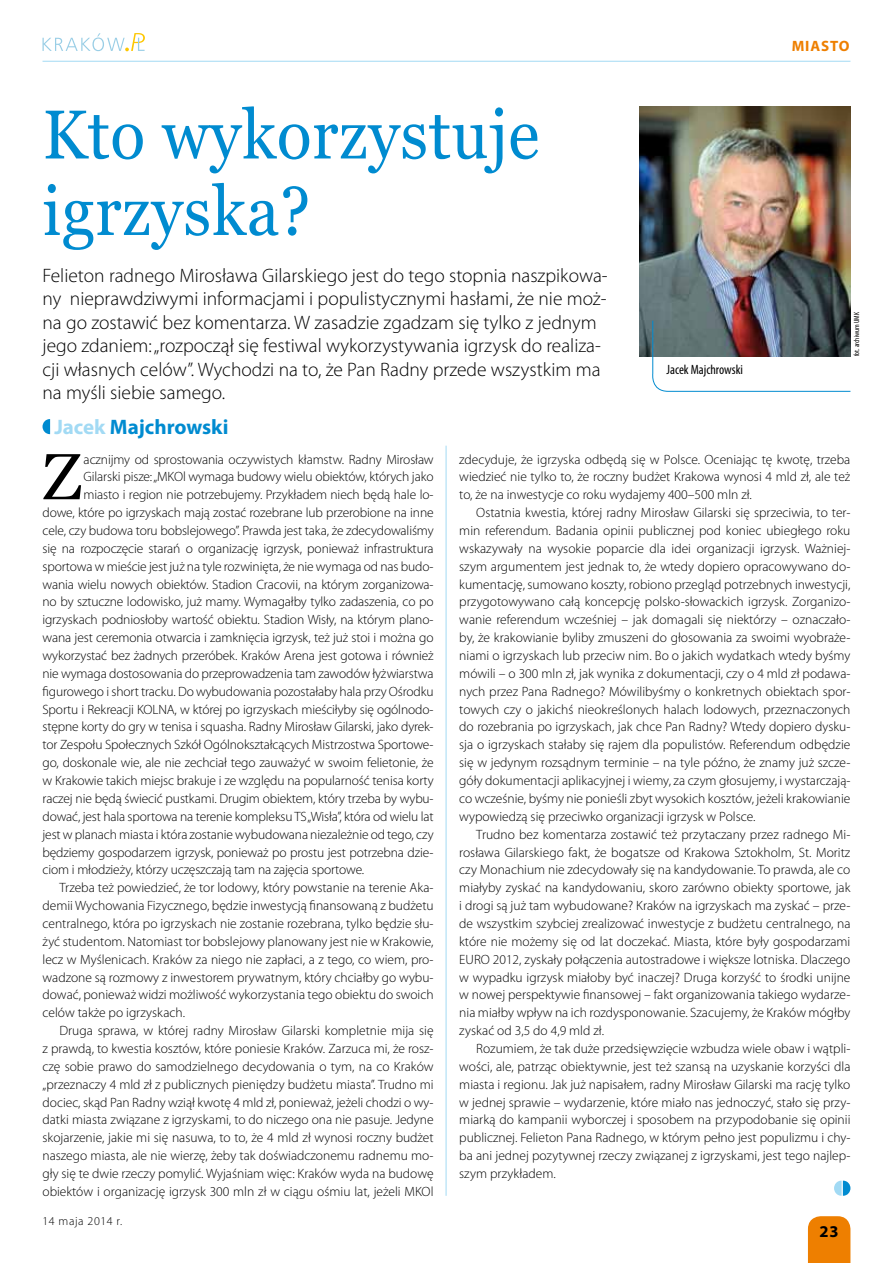
<style>
.page{position:relative;width:893px;height:1263px;background:#fff}
.page>*{position:absolute;margin:0;border:0;box-sizing:border-box;transform-origin:0 0}
.t1{font:69px/76.5px "Georgia";letter-spacing:.01em;color:#008bd0;scale:.93 1}
.t2{font:65.1px "Georgia";color:#000}
.t3{font:700 21px "Myriad Pro";color:#008bd0}
.t4{font:300 19.5px/23.4px "Myriad Pro";color:#000}
.t5{font:700 16.5px "Myriad Pro";color:#000}
.t6{font:700 15px "Myriad Pro";color:#ee7f00}
.t7{font:300 13.5px/17.9px "Myriad Pro";letter-spacing:-.01em;color:#000;text-align:justify}
.t8{font:condensed 13.5px "Myriad Pro";color:#000}
.t9{font:300 12px "Myriad Pro";letter-spacing:.05em;color:#000}
.t10{font:condensed 7.5px "Myriad Pro";color:#000}
.s1{color:#a2daf4}
</style>
<div class="page">
<div style="left:808px;top:1216px;width:42px;height:47px;background:#ee7f00"></div>
<hr style="left:43px;top:61px;width:807px;height:1px;background:#a2daf4">
<svg style="left:43px;top:33px;width:102px;height:18px"></svg>
<img style="left:639px;top:106px;width:211px;height:250px">
<svg style="left:43px;top:419px;width:7px;height:15px"></svg>
<svg style="left:650px;top:320px;width:201px;height:72px"></svg>
<svg style="left:834px;top:1180px;width:16px;height:16px"></svg>
<hr style="left:446px;top:446px;width:1px;height:750px;background:#a2daf4">
<h1 class="t1" style="left:43px;top:98px;width:536px">Kto wykorzystuje igrzyska?</h1>
<p class="t4" style="left:43px;top:263px;width:567px">Felieton radnego Mirosława Gilarskiego jest do tego stopnia naszpikowa&shy;ny nieprawdziwymi informacjami i populistycznymi hasłami, że nie moż&shy;na go zostawić bez komentarza. W zasadzie zgadzam się tylko z jednym jego zdaniem: „rozpoczął się festiwal wykorzystywania igrzysk do realiza&shy;cji własnych celów”. Wychodzi na to, że Pan Radny przede wszystkim ma na myśli siebie samego.</p>
<h3 class="t3" style="left:54px;top:413px;width:176px"><span class="s1">Jacek</span> Majchrowski</h3>
<p class="t6" style="left:792px;top:36px;width:11px">miasto</p>
<p class="t8" style="left:667px;top:362px;width:78px">Jacek Majchrowski</p>
<p class="t10" style="left:852px;top:356px;width:46px;rotate:-90deg">fot. archiwum UMK</p>
<h2 class="t2" style="left:43px;top:437px;width:41px">Z</h2>
<p class="t7" style="left:84px;top:450px;width:352px">acznijmy od sprostowania oczywistych kłamstw. Radny Mirosław</p>
<p class="t7" style="left:84px;top:468px;width:352px">Gilarski pisze: „MKOl wymaga budowy wielu obiektów, których jako</p>
<p class="t7" style="left:84px;top:486px;width:352px">miasto i region nie potrzebujemy. Przykładem niech będą hale lo-</p>
<p class="t7" style="left:43px;top:503px;width:393px">dowe, które po igrzyskach mają zostać rozebrane lub przerobione na inne</p>
<p class="t7" style="left:43px;top:521px;width:393px">cele, czy budowa toru bobslejowego”. Prawda jest taka, że zdecydowaliśmy</p>
<p class="t7" style="left:43px;top:539px;width:393px">się na rozpoczęcie starań o organizację igrzysk, ponieważ infrastruktura</p>
<p class="t7" style="left:43px;top:557px;width:393px">sportowa w mieście jest już na tyle rozwinięta, że nie wymaga od nas budo-</p>
<p class="t7" style="left:43px;top:575px;width:393px">wania wielu nowych obiektów. Stadion Cracovii, na którym zorganizowa-</p>
<p class="t7" style="left:43px;top:593px;width:393px">no by sztuczne lodowisko, już mamy. Wymagałby tylko zadaszenia, co po</p>
<p class="t7" style="left:43px;top:611px;width:393px">igrzyskach podniosłoby wartość obiektu. Stadion Wisły, na którym plano-</p>
<p class="t7" style="left:43px;top:629px;width:393px">wana jest ceremonia otwarcia i zamknięcia igrzysk, też już stoi i można go</p>
<p class="t7" style="left:43px;top:646px;width:393px">wykorzystać bez żadnych przeróbek. Kraków Arena jest gotowa i również</p>
<p class="t7" style="left:43px;top:664px;width:393px">nie wymaga dostosowania do przeprowadzenia tam zawodów łyżwiarstwa</p>
<p class="t7" style="left:43px;top:682px;width:393px">figurowego i short tracku. Do wybudowania pozostałaby hala przy Ośrodku</p>
<p class="t7" style="left:43px;top:700px;width:393px">Sportu i Rekreacji KOLNA, w której po igrzyskach mieściłyby się ogólnodo-</p>
<p class="t7" style="left:43px;top:718px;width:393px">stępne korty do gry w tenisa i squasha. Radny Mirosław Gilarski, jako dyrek-</p>
<p class="t7" style="left:43px;top:736px;width:393px">tor Zespołu Społecznych Szkół Ogólnokształcących Mistrzostwa Sportowe-</p>
<p class="t7" style="left:43px;top:754px;width:393px">go, doskonale wie, ale nie zechciał tego zauważyć w swoim felietonie, że</p>
<p class="t7" style="left:43px;top:771px;width:393px">w Krakowie takich miejsc brakuje i ze względu na popularność tenisa korty</p>
<p class="t7" style="left:43px;top:789px;width:393px">raczej nie będą świecić pustkami. Drugim obiektem, który trzeba by wybu-</p>
<p class="t7" style="left:43px;top:807px;width:393px">dować, jest hala sportowa na terenie kompleksu TS „Wisła”, która od wielu lat</p>
<p class="t7" style="left:43px;top:825px;width:393px">jest w planach miasta i która zostanie wybudowana niezależnie od tego, czy</p>
<p class="t7" style="left:43px;top:843px;width:393px">będziemy gospodarzem igrzysk, ponieważ po prostu jest potrzebna dzie-</p>
<p class="t7" style="left:43px;top:861px;width:323px">ciom i młodzieży, którzy uczęszczają tam na zajęcia sportowe.</p>
<p class="t7" style="left:60px;top:879px;width:376px">Trzeba też powiedzieć, że tor lodowy, który powstanie na terenie Aka-</p>
<p class="t7" style="left:43px;top:896px;width:393px">demii Wychowania Fizycznego, będzie inwestycją finansowaną z budżetu</p>
<p class="t7" style="left:43px;top:914px;width:393px">centralnego, która po igrzyskach nie zostanie rozebrana, tylko będzie słu-</p>
<p class="t7" style="left:43px;top:932px;width:393px">żyć studentom. Natomiast tor bobslejowy planowany jest nie w Krakowie,</p>
<p class="t7" style="left:43px;top:950px;width:393px">lecz w Myślenicach. Kraków za niego nie zapłaci, a z tego, co wiem, pro-</p>
<p class="t7" style="left:43px;top:968px;width:393px">wadzone są rozmowy z inwestorem prywatnym, który chciałby go wybu-</p>
<p class="t7" style="left:43px;top:986px;width:393px">dować, ponieważ widzi możliwość wykorzystania tego obiektu do swoich</p>
<p class="t7" style="left:43px;top:1004px;width:144px">celów także po igrzyskach.</p>
<p class="t7" style="left:60px;top:1021px;width:376px">Druga sprawa, w której radny Mirosław Gilarski kompletnie mija się</p>
<p class="t7" style="left:43px;top:1039px;width:393px">z prawdą, to kwestia kosztów, które poniesie Kraków. Zarzuca mi, że rosz-</p>
<p class="t7" style="left:43px;top:1057px;width:393px">czę sobie prawo do samodzielnego decydowania o tym, na co Kraków</p>
<p class="t7" style="left:43px;top:1075px;width:393px">„przeznaczy 4 mld zł z publicznych pieniędzy budżetu miasta”. Trudno mi</p>
<p class="t7" style="left:43px;top:1093px;width:393px">dociec, skąd Pan Radny wziął kwotę 4 mld zł, ponieważ, jeżeli chodzi o wy-</p>
<p class="t7" style="left:43px;top:1111px;width:393px">datki miasta związane z igrzyskami, to do niczego ona nie pasuje. Jedyne</p>
<p class="t7" style="left:43px;top:1129px;width:393px">skojarzenie, jakie mi się nasuwa, to to, że 4 mld zł wynosi roczny budżet</p>
<p class="t7" style="left:43px;top:1146px;width:393px">naszego miasta, ale nie wierzę, żeby tak doświadczonemu radnemu mo-</p>
<p class="t7" style="left:43px;top:1164px;width:393px">gły się te dwie rzeczy pomylić. Wyjaśniam więc: Kraków wyda na budowę</p>
<p class="t7" style="left:43px;top:1182px;width:393px">obiektów i organizację igrzysk 300 mln zł w ciągu ośmiu lat, jeżeli MKOl</p>
<p class="t9" style="left:43px;top:1213px;width:81px">14 maja 2014 r.</p>
<p class="t7" style="left:459px;top:450px;width:393px">zdecyduje, że igrzyska odbędą się w Polsce. Oceniając tę kwotę, trzeba wiedzieć nie tylko to, że roczny budżet Krakowa wynosi 4 mld zł, ale też to, że na inwestycje co roku wydajemy 400–500 mln zł.</p>
<p class="t7" style="left:459px;top:503px;width:393px;text-indent:17px">Ostatnia kwestia, której radny Mirosław Gilarski się sprzeciwia, to ter&shy;min referendum. Badania opinii publicznej pod koniec ubiegłego roku wskazywały na wysokie poparcie dla idei organizacji igrzysk. Ważniej&shy;szym argumentem jest jednak to, że wtedy dopiero opracowywano do&shy;kumentację, sumowano koszty, robiono przegląd potrzebnych inwestycji, przygotowywano całą koncepcję polsko-słowackich igrzysk. Zorganizo&shy;wanie referendum wcześniej – jak domagali się niektórzy – oznaczało&shy;by, że krakowianie byliby zmuszeni do głosowania za swoimi wyobraże&shy;niami o igrzyskach lub przeciw nim. Bo o jakich wydatkach wtedy byśmy mówili – o 300 mln zł, jak wynika z dokumentacji, czy o 4 mld zł podawa&shy;nych przez Pana Radnego? Mówilibyśmy o konkretnych obiektach spor&shy;towych czy o jakichś nieokreślonych halach lodowych, przeznaczonych do rozebrania po igrzyskach, jak chce Pan Radny? Wtedy dopiero dysku&shy;sja o igrzyskach stałaby się rajem dla populistów. Referendum odbędzie się w jedynym rozsądnym terminie – na tyle późno, że znamy już szcze&shy;góły dokumentacji aplikacyjnej i wiemy, za czym głosujemy, i wystarczają&shy;co wcześnie, byśmy nie ponieśli zbyt wysokich kosztów, jeżeli krakowianie wypowiedzą się przeciwko organizacji igrzysk w Polsce.</p>
<p class="t7" style="left:459px;top:825px;width:393px;text-indent:17px">Trudno bez komentarza zostawić też przytaczany przez radnego Mi&shy;rosława Gilarskiego fakt, że bogatsze od Krakowa Sztokholm, St. Moritz czy Monachium nie zdecydowały się na kandydowanie. To prawda, ale co miałyby zyskać na kandydowaniu, skoro zarówno obiekty sportowe, jak i drogi są już tam wybudowane? Kraków na igrzyskach ma zyskać – prze&shy;de wszystkim szybciej zrealizować inwestycje z budżetu centralnego, na które nie możemy się od lat doczekać. Miasta, które były gospodarzami EURO 2012, zyskały połączenia autostradowe i większe lotniska. Dlaczego w wypadku igrzysk miałoby być inaczej? Druga korzyść to środki unijne w nowej perspektywie finansowej – fakt organizowania takiego wydarze&shy;nia miałby wpływ na ich rozdysponowanie. Szacujemy, że Kraków mógłby zyskać od 3,5 do 4,9 mld zł.</p>
<p class="t7" style="left:459px;top:1039px;width:393px;text-indent:17px">Rozumiem, że tak duże przedsięwzięcie wzbudza wiele obaw i wątpli&shy;wości, ale, patrząc obiektywnie, jest też szansą na uzyskanie korzyści dla miasta i regionu. Jak już napisałem, radny Mirosław Gilarski ma rację tylko w jednej sprawie – wydarzenie, które miało nas jednoczyć, stało się przy&shy;miarką do kampanii wyborczej i sposobem na przypodobanie się opinii publicznej. Felieton Pana Radnego, w którym pełno jest populizmu i chy&shy;ba ani jednej pozytywnej rzeczy związanej z igrzyskami, jest tego najlep&shy;szym przykładem.</p>
<p class="t5" style="left:820px;top:1221px;width:21px">23</p>
</div>
